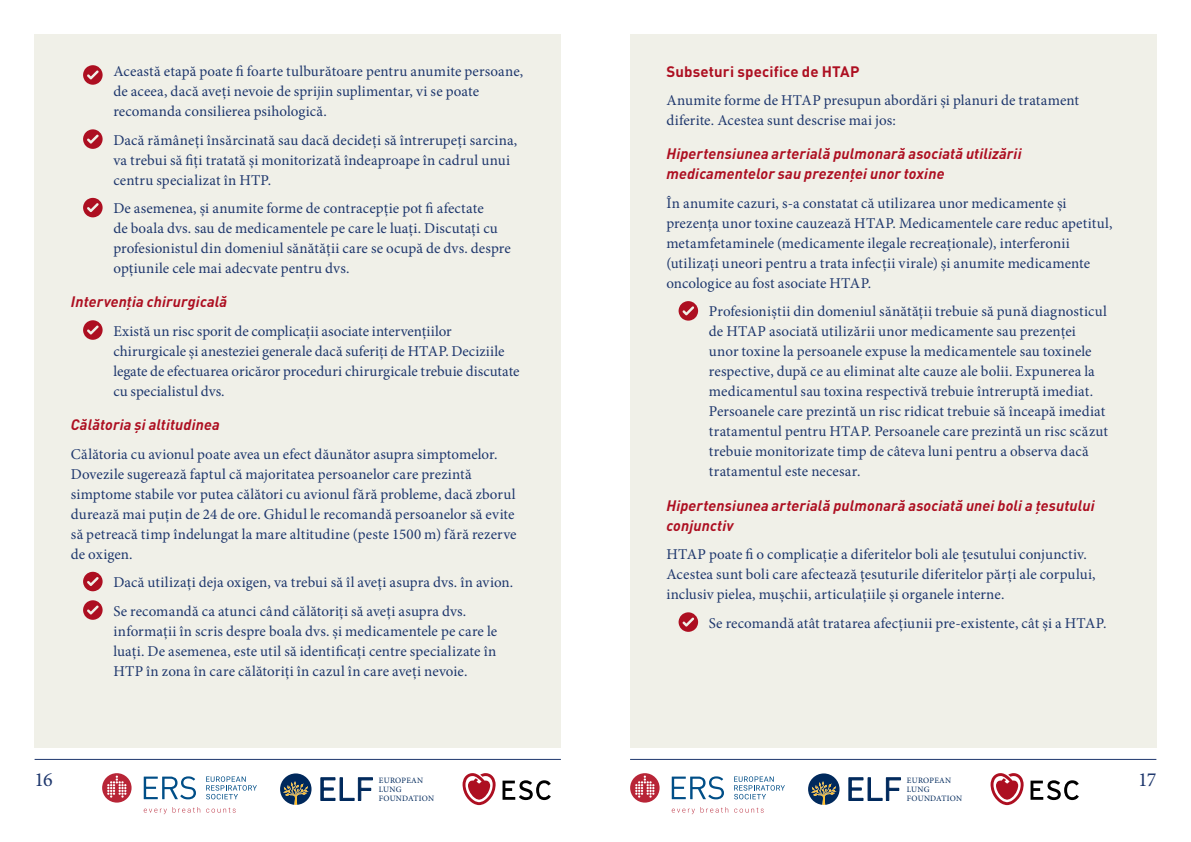
<style>
.page{position:relative;width:1191px;height:842px;background:#fff}
.page>*{position:absolute;margin:0;border:0;box-sizing:border-box;transform-origin:0 0}
.t1{font:20px "Minion Pro";color:#1e376d}
.Body{font:15px/20px "Minion Pro";letter-spacing:.01em;color:#1e376d}
.t2{font:italic 700 15px/20px "DIN Pro";letter-spacing:.01em;color:#ad0f21}
.t3{font:700 15px "DIN Pro";letter-spacing:.01em;color:#ad0f21}
.t4{font:8.2px/8.8px "Minion Pro";letter-spacing:.025em;color:#00295c}
</style>
<div class="page">
<div style="left:35px;top:35px;width:526px;height:713px;background:#f0f0e8"></div>
<div style="left:630px;top:35px;width:526px;height:713px;background:#f0f0e8"></div>
<hr style="left:35px;top:759px;width:526px;height:1px;background:#1e376d">
<hr style="left:630px;top:759px;width:526px;height:1px;background:#1e376d">
<svg style="left:990px;top:773px;width:33px;height:32px"></svg>
<svg style="left:1030px;top:780px;width:48px;height:20px"></svg>
<svg style="left:630px;top:773px;width:29px;height:30px"></svg>
<svg style="left:635px;top:775px;width:19px;height:23px"></svg>
<svg style="left:671px;top:776px;width:53px;height:23px"></svg>
<svg style="left:671px;top:807px;width:57px;height:7px"></svg>
<svg style="left:734px;top:808px;width:29px;height:5px"></svg>
<svg style="left:734px;top:776px;width:51px;height:24px"></svg>
<svg style="left:848px;top:777px;width:53px;height:24px"></svg>
<svg style="left:808px;top:773px;width:31px;height:32px"></svg>
<svg style="left:462px;top:773px;width:33px;height:32px"></svg>
<svg style="left:502px;top:780px;width:49px;height:20px"></svg>
<svg style="left:102px;top:773px;width:30px;height:30px"></svg>
<svg style="left:107px;top:775px;width:19px;height:23px"></svg>
<svg style="left:144px;top:776px;width:52px;height:23px"></svg>
<svg style="left:144px;top:807px;width:56px;height:7px"></svg>
<svg style="left:206px;top:808px;width:30px;height:5px"></svg>
<svg style="left:206px;top:776px;width:51px;height:24px"></svg>
<svg style="left:320px;top:777px;width:53px;height:24px"></svg>
<svg style="left:280px;top:773px;width:31px;height:32px"></svg>
<svg style="left:678px;top:301px;width:20px;height:20px"></svg>
<svg style="left:678px;top:612px;width:20px;height:20px"></svg>
<svg style="left:83px;top:65px;width:20px;height:20px"></svg>
<svg style="left:83px;top:129px;width:20px;height:20px"></svg>
<svg style="left:83px;top:198px;width:20px;height:19px"></svg>
<svg style="left:83px;top:320px;width:20px;height:20px"></svg>
<svg style="left:83px;top:572px;width:20px;height:19px"></svg>
<svg style="left:83px;top:600px;width:20px;height:20px"></svg>
<p class="Body" style="left:113px;top:61px;width:411px">Această etapă poate fi foarte tulburătoare pentru anumite persoane, de aceea, dacă aveți nevoie de sprijin suplimentar, vi se poate recomanda consilierea psihologică.</p>
<p class="Body" style="left:113px;top:130px;width:405px">Dacă rămâneți însărcinată sau dacă decideți să întrerupeți sarcina, va trebui să fiți tratată și monitorizată îndeaproape în cadrul unui centru specializat în HTP.</p>
<p class="Body" style="left:113px;top:198px;width:399px">De asemenea, și anumite forme de contracepție pot fi afectate<br>de boala dvs. sau de medicamentele pe care le luați. Discutați cu profesionistul din domeniul sănătății care se ocupă de dvs. despre opțiunile cele mai adecvate pentru dvs.</p>
<h4 class="t2" style="left:71px;top:290px;width:158px">Intervenția chirurgicală</h4>
<p class="Body" style="left:113px;top:321px;width:408px">Există un risc sporit de complicații asociate intervențiilor chirurgicale și anesteziei generale dacă suferiți de HTAP. Deciziile legate de efectuarea oricăror proceduri chirurgicale trebuie discutate cu specialistul dvs.</p>
<h4 class="t2" style="left:71px;top:413px;width:150px">Călătoria și altitudinea</h4>
<p class="Body" style="left:71px;top:444px;width:447px">Călătoria cu avionul poate avea un efect dăunător asupra simptomelor.<br>Dovezile sugerează faptul că majoritatea persoanelor care prezintă simptome stabile vor putea călători cu avionul fără probleme, dacă zborul durează mai puțin de 24 de ore. Ghidul le recomandă persoanelor să evite să petreacă timp îndelungat la mare altitudine (peste 1500 m) fără rezerve de oxigen.</p>
<p class="Body" style="left:113px;top:572px;width:401px">Dacă utilizați deja oxigen, va trebui să îl aveți asupra dvs. în avion.</p>
<p class="Body" style="left:113px;top:601px;width:385px">Se recomandă ca atunci când călătoriți să aveți asupra dvs. informații în scris despre boala dvs. și medicamentele pe care le luați. De asemenea, este util să identificați centre specializate în HTP în zona în care călătoriți în cazul în care aveți nevoie.</p>
<h3 class="t3" style="left:666px;top:59px;width:195px">Subseturi specifice de HTAP</h3>
<p class="Body" style="left:666px;top:90px;width:414px">Anumite forme de HTAP presupun abordări și planuri de tratament diferite. Acestea sunt descrise mai jos:</p>
<h4 class="t2" style="left:666px;top:142px;width:357px">Hipertensiunea arterială pulmonară asociată utilizării medicamentelor sau prezenței unor toxine</h4>
<p class="Body" style="left:666px;top:193px;width:447px">În anumite cazuri, s-a constatat că utilizarea unor medicamente și prezența unor toxine cauzează HTAP. Medicamentele care reduc apetitul, metamfetaminele (medicamente ilegale recreaționale), interferonii (utilizați uneori pentru a trata infecții virale) și anumite medicamente oncologice au fost asociate HTAP.</p>
<p class="Body" style="left:709px;top:302px;width:400px">Profesioniștii din domeniul sănătății trebuie să pună diagnosticul de HTAP asociată utilizării unor medicamente sau prezenței unor toxine la persoanele expuse la medicamentele sau toxinele respective, după ce au eliminat alte cauze ale bolii. Expunerea la medicamentul sau toxina respectivă trebuie întreruptă imediat.<br>Persoanele care prezintă un risc ridicat trebuie să înceapă imediat tratamentul pentru HTAP. Persoanele care prezintă un risc scăzut trebuie monitorizate timp de câteva luni pentru a observa dacă tratamentul este necesar.</p>
<h4 class="t2" style="left:666px;top:493px;width:430px">Hipertensiunea arterială pulmonară asociată unei boli a țesutului conjunctiv</h4>
<p class="Body" style="left:666px;top:544px;width:431px">HTAP poate fi o complicație a diferitelor boli ale țesutului conjunctiv.<br>Acestea sunt boli care afectează țesuturile diferitelor părți ale corpului, inclusiv pielea, mușchii, articulațiile și organele interne.</p>
<p class="Body" style="left:709px;top:613px;width:399px">Se recomandă atât tratarea afecțiunii pre-existente, cât și a HTAP.</p>
<h1 class="t1" style="left:35px;top:766px;width:20px">16</h1>
<p class="t4" style="left:379px;top:776px;width:46px">EUROPEAN</p>
<h1 class="t1" style="left:1138px;top:766px;width:20px">17</h1>
<p class="t4" style="left:379px;top:785px;width:57px">LUNG<br>FOUNDATION</p>
<p class="t4" style="left:907px;top:776px;width:57px">EUROPEAN<br>LUNG<br>FOUNDATION</p>
</div>
